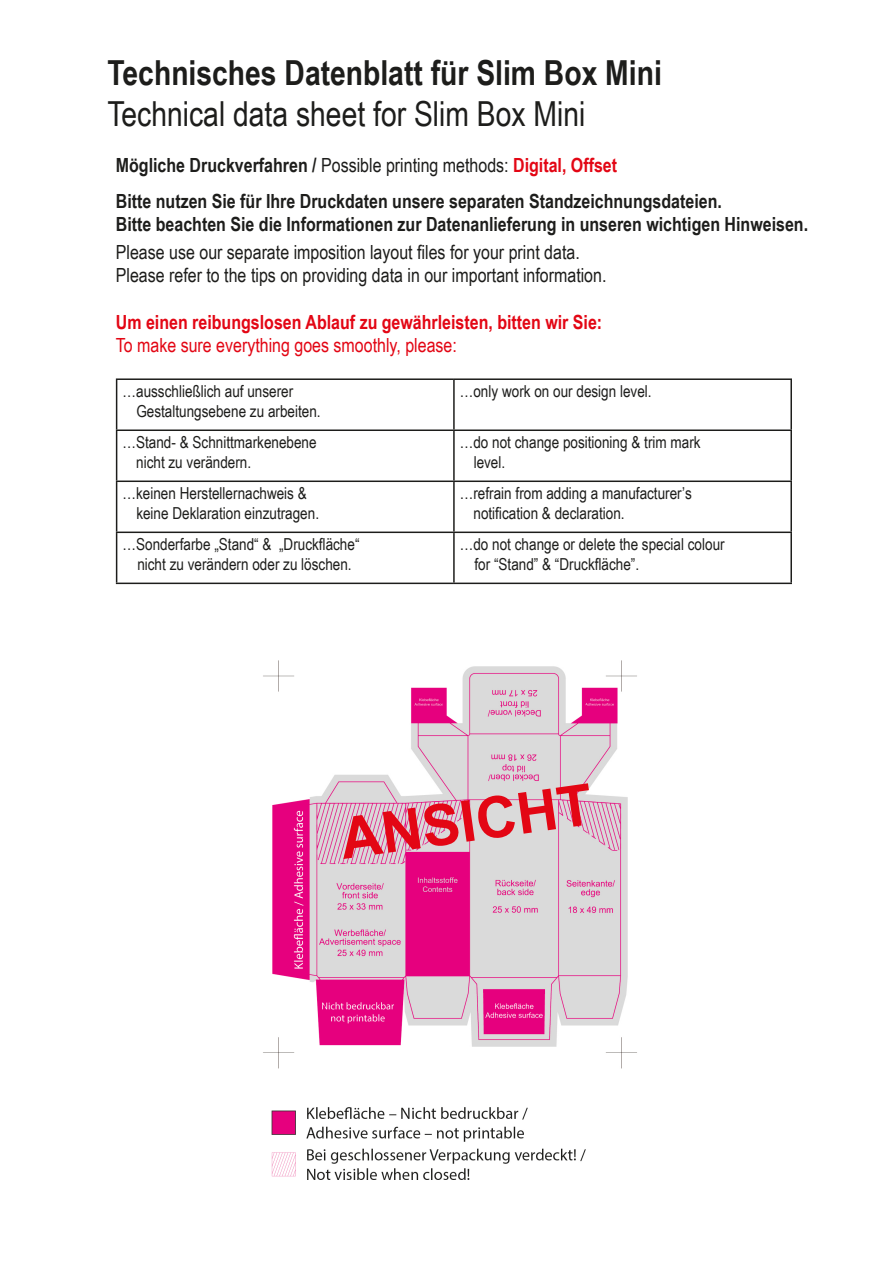
<style>
.page{position:relative;width:893px;height:1263px;background:#fff}
.page>*{position:absolute;margin:0;border:0;box-sizing:border-box;transform-origin:0 0}
.t1{font:700 34.5px "Arial Narrow";color:#1d1d1b}
.t2{font:34.5px "Arial Narrow";color:#1d1d1b}
.t3{font:700 19.5px/36.2px "Arial Narrow";color:#1d1d1b}
.t4{font:19.5px/23.4px "Arial Narrow";color:#1d1d1b}
.t5{font:700 19.5px "Arial Narrow";color:#e30614}
.t6{font:19.5px "Arial Narrow";color:#e30614}
.t7{font:16.5px/19.8px "Arial Narrow";color:#1d1d1b}
.s1{font-weight:400}
.s2{color:#e30614}
</style>
<div class="page">
<img style="left:263px;top:660px;width:374px;height:520px">
<hr style="left:116px;top:378px;width:338px;height:2px;background:#1d1d1b">
<hr style="left:116px;top:380px;width:1px;height:49px;background:#1d1d1b">
<hr style="left:454px;top:378px;width:338px;height:2px;background:#1d1d1b">
<hr style="left:453px;top:380px;width:2px;height:49px;background:#1d1d1b">
<hr style="left:790px;top:380px;width:2px;height:49px;background:#1d1d1b">
<hr style="left:116px;top:429px;width:338px;height:2px;background:#1d1d1b">
<hr style="left:116px;top:431px;width:1px;height:49px;background:#1d1d1b">
<hr style="left:454px;top:429px;width:338px;height:2px;background:#1d1d1b">
<hr style="left:453px;top:431px;width:2px;height:49px;background:#1d1d1b">
<hr style="left:790px;top:431px;width:2px;height:49px;background:#1d1d1b">
<hr style="left:116px;top:480px;width:338px;height:2px;background:#1d1d1b">
<hr style="left:116px;top:482px;width:1px;height:49px;background:#1d1d1b">
<hr style="left:454px;top:480px;width:338px;height:2px;background:#1d1d1b">
<hr style="left:453px;top:482px;width:2px;height:49px;background:#1d1d1b">
<hr style="left:790px;top:482px;width:2px;height:49px;background:#1d1d1b">
<hr style="left:116px;top:531px;width:338px;height:2px;background:#1d1d1b">
<hr style="left:116px;top:533px;width:1px;height:50px;background:#1d1d1b">
<hr style="left:454px;top:531px;width:338px;height:2px;background:#1d1d1b">
<hr style="left:453px;top:533px;width:2px;height:50px;background:#1d1d1b">
<hr style="left:790px;top:533px;width:2px;height:50px;background:#1d1d1b">
<hr style="left:116px;top:583px;width:338px;height:1px;background:#1d1d1b">
<hr style="left:454px;top:583px;width:338px;height:1px;background:#1d1d1b">
<svg style="left:343px;top:783px;width:246px;height:76px;background:#de95a1"></svg>
<h1 class="t1" style="left:107px;top:46px;width:556px">Technisches Datenblatt für Slim Box Mini</h1>
<h1 class="t2" style="left:107px;top:89px;width:480px">Technical data sheet for Slim Box Mini</h1>
<p class="t3" style="left:116px;top:146px;width:608px">Mögliche Druckverfahren / <span class="s1">Possible printing methods:</span> <span class="s2">Digital, Offset<br></span>Bitte nutzen Sie für Ihre Druckdaten unsere separaten Standzeichnungsdateien.</p>
<p class="t3" style="left:116px;top:205px;width:694px">Bitte beachten Sie die Informationen zur Datenanlieferung in unseren wichtigen Hinweisen.</p>
<p class="t4" style="left:116px;top:239px;width:492px">Please use our separate imposition layout files for your print data.<br>Please refer to the tips on providing data in our important information.</p>
<p class="t5" style="left:116px;top:307px;width:488px">Um einen reibungslosen Ablauf zu gewährleisten, bitten wir Sie:</p>
<p class="t6" style="left:116px;top:331px;width:343px">To make sure everything goes smoothly, please:</p>
<p class="t7" style="left:136px;top:381px;width:186px;text-indent:-14px">…ausschließlich auf unserer<br>Gestaltungsebene zu arbeiten.</p>
<p class="t7" style="left:460px;top:381px;width:193px">…only work on our design level.</p>
<p class="t7" style="left:136px;top:432px;width:182px;text-indent:-14px">…Stand- &amp; Schnittmarkenebene nicht zu verändern.</p>
<p class="t7" style="left:474px;top:432px;width:228px;text-indent:-14px">…do not change positioning &amp; trim mark level.</p>
<p class="t7" style="left:136px;top:483px;width:184px;text-indent:-14px">…keinen Herstellernachweis &amp; keine Deklaration einzutragen.</p>
<p class="t7" style="left:473px;top:483px;width:220px;text-indent:-14px">…refrain from adding a manufacturer’s notification &amp; declaration.</p>
<p class="t7" style="left:123px;top:534px;width:238px;text-align:center">…Sonderfarbe „Stand“ &amp; „Druckfläche“ nicht zu verändern oder zu löschen.</p>
<p class="t7" style="left:474px;top:534px;width:252px;text-indent:-15px">…do not change or delete the special colour for “Stand” &amp; “Druckfläche”.</p>
</div>
